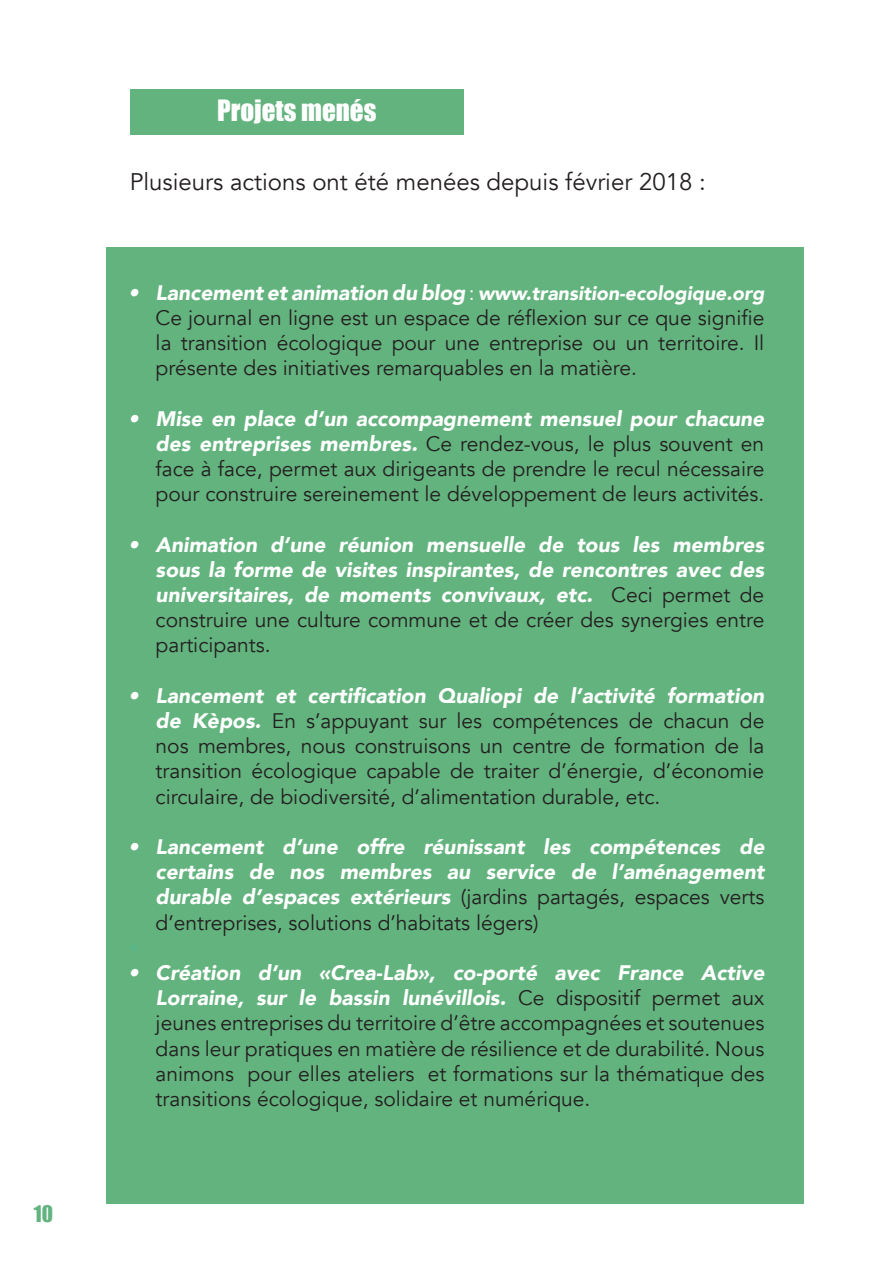
<style>
.page{position:relative;width:893px;height:1263px;background:#fff}
.page>*{position:absolute;margin:0;border:0;box-sizing:border-box;transform-origin:0 0}
.t1{font:27px "Impact";color:#fff}
.t2{font:24px "Avenir";color:#231f20}
.t3{font:21px/25.2px "Avenir";color:#231f20;text-align:justify}
.t4{font:italic 900 21px/25.2px "Avenir";color:#fff;text-align:justify}
.t5{font:21px "Impact";color:#63b37e}
.t6{font:italic 900 19.5px "Avenir";color:#fff}
.s1{font-size:21px}
.s2{font-weight:400;font-style:normal;font-size:21px}
.s3{font-weight:900;font-style:italic;color:#fff}
.s4{font-weight:400;font-style:normal;color:#231f20}
</style>
<div class="page">
<div style="left:106px;top:247px;width:698px;height:956px;background:#63b37e"></div>
<div style="left:130px;top:89px;width:333px;height:46px;background:#63b37e"></div>
<p class="t5" style="left:34px;top:1198px;width:21px">10</p>
<p class="t1" style="left:217px;top:90px;width:161px">Projets menés</p>
<p class="t2" style="left:130px;top:167px;width:578px">Plusieurs actions ont été menées depuis février 2018 :</p>
<p class="t6" style="left:129px;top:277px;width:637px"><span class="s1">• Lancement et animation du blog</span> <span class="s2">:</span> www.transition-ecologique.org</p>
<p class="t3" style="left:156px;top:305px;width:610px">Ce journal en ligne est un espace de réflexion sur ce que signifie la transition écologique pour une entreprise ou un territoire. Il présente des initiatives remarquables en la matière.</p>
<p class="t3" style="left:156px;top:406px;width:610px;text-indent:-27px"><span class="s3">• Mise en place d’un accompagnement mensuel pour chacune des entreprises membres.</span> Ce rendez-vous, le plus souvent en face à face, permet aux dirigeants de prendre le recul nécessaire pour construire sereinement le développement de leurs activités.</p>
<p class="t4" style="left:156px;top:531px;width:610px;text-indent:-27px">• Animation d’une réunion mensuelle de tous les membres sous la forme de visites inspirantes, de rencontres avec des universitaires, de moments convivaux, etc. <span class="s4">Ceci permet de construire une culture commune et de créer des synergies entre participants.</span></p>
<p class="t3" style="left:156px;top:683px;width:610px;text-indent:-27px"><span class="s3">• Lancement et certification Qualiopi de l’activité formation de Kèpos.</span> En s’appuyant sur les compétences de chacun de nos membres, nous construisons un centre de formation de la transition écologique capable de traiter d’énergie, d’économie circulaire, de biodiversité, d’alimentation durable, etc.</p>
<p class="t4" style="left:156px;top:834px;width:610px;text-indent:-27px">• Lancement d’une offre réunissant les compétences de certains de nos membres au service de l’aménagement durable d’espaces extérieurs <span class="s4">(jardins partagés, espaces verts d’entreprises, solutions d’habitats légers)</span></p>
<p class="t3" style="left:156px;top:960px;width:610px;text-indent:-27px"><span class="s3">• Création d’un «Crea-Lab», co-porté avec France Active Lorraine, sur le bassin lunévillois.</span> Ce dispositif permet aux jeunes entreprises du territoire d’être accompagnées et soutenues dans leur pratiques en matière de résilience et de durabilité. Nous animons pour elles ateliers et formations sur la thématique des transitions écologique, solidaire et numérique.</p>
</div>
